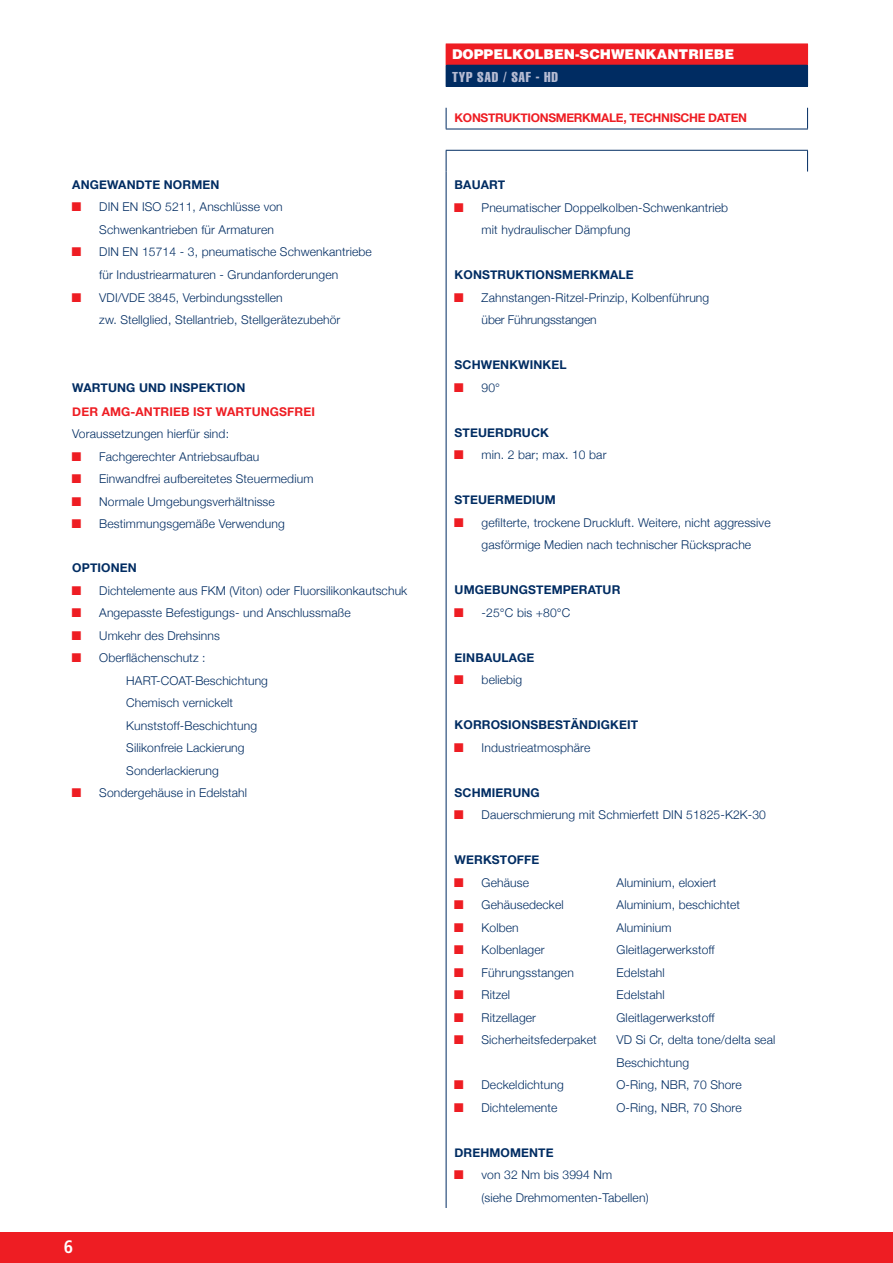
<style>
.page{position:relative;width:893px;height:1263px;background:#fff}
.page>*{position:absolute;margin:0;border:0;box-sizing:border-box;transform-origin:0 0}
.t1{font:700 condensed 18px "Frutiger";color:#fff}
.t2{font:extra-condensed 14.1px "Helvetica";letter-spacing:.05em;color:#b5bbd2}
.t3{font:900 13.5px "Helvetica LT";color:#fff}
.t4{font:300 12.15px/22.5px "Helvetica Neue";letter-spacing:.01em;color:#002c62}
.t5{font:700 12.15px "Helvetica Neue";letter-spacing:.01em;color:#002c62}
.t6{font:700 12.15px "Helvetica Neue";letter-spacing:.01em;color:#ee1d23}
.t7{font:700 12px "Helvetica Neue";letter-spacing:-.025em;color:#ee1d23}
</style>
<div class="page">
<div style="left:0;top:1232px;width:893px;height:31px;background:#ee1d23"></div>
<div style="left:446px;top:44px;width:361px;height:21px;background:#ee1d23"></div>
<div style="left:446px;top:65px;width:361px;height:21px;background:#002c62"></div>
<hr style="left:446px;top:150px;width:362px;height:1px;background:#002c62">
<svg style="left:446px;top:151px;width:1px;height:21px"></svg>
<svg style="left:807px;top:151px;width:1px;height:21px"></svg>
<hr style="left:446px;top:172px;width:1px;height:1036px;background:#002c62">
<hr style="left:446px;top:86px;width:362px;height:1px;background:#002c62">
<svg style="left:446px;top:108px;width:1px;height:21px"></svg>
<svg style="left:807px;top:108px;width:1px;height:21px"></svg>
<hr style="left:446px;top:129px;width:362px;height:1px;background:#002c62">
<svg style="left:807px;top:44px;width:1px;height:42px"></svg>
<p class="t5" style="left:72px;top:174px;width:149px">ANGEWANDTE NORMEN</p>
<p class="t4" style="left:99px;top:195px;width:274px">DIN EN ISO 5211, Anschlüsse von Schwenkantrieben für Armaturen<br>DIN EN 15714 - 3, pneumatische Schwenkantriebe für Industriearmaturen - Grundanforderungen VDI/VDE 3845, Verbindungsstellen<br>zw. Stellglied, Stellantrieb, Stellgerätezubehör</p>
<p class="t5" style="left:72px;top:376px;width:175px">WARTUNG UND INSPEKTION</p>
<p class="t6" style="left:72px;top:400px;width:244px">DER AMG-ANTRIEB IST WARTUNGSFREI</p>
<p class="t4" style="left:99px;top:422px;width:216px;text-indent:-27px">Voraussetzungen hierfür sind:<br>Fachgerechter Antriebsaufbau Einwandfrei aufbereitetes Steuermedium Normale Umgebungsverhältnisse Bestimmungsgemäße Verwendung</p>
<p class="t5" style="left:72px;top:557px;width:66px">OPTIONEN</p>
<p class="t4" style="left:99px;top:578px;width:310px">Dichtelemente aus FKM (Viton) oder Fluorsilikonkautschuk</p>
<p class="t4" style="left:99px;top:601px;width:253px">Angepasste Befestigungs- und Anschlussmaße</p>
<p class="t4" style="left:99px;top:623px;width:122px">Umkehr des Drehsinns</p>
<p class="t4" style="left:99px;top:646px;width:108px">Oberflächenschutz :</p>
<p class="t4" style="left:126px;top:668px;width:143px">HART-COAT-Beschichtung</p>
<p class="t4" style="left:126px;top:691px;width:108px">Chemisch vernickelt</p>
<p class="t4" style="left:126px;top:713px;width:132px">Kunststoff-Beschichtung</p>
<p class="t4" style="left:126px;top:736px;width:120px">Silikonfreie Lackierung</p>
<p class="t4" style="left:126px;top:758px;width:94px">Sonderlackierung</p>
<p class="t4" style="left:99px;top:781px;width:149px">Sondergehäuse in Edelstahl</p>
<h1 class="t1" style="left:64px;top:1236px;width:11px">6</h1>
<p class="t3" style="left:452px;top:46px;width:94px">DOPPELKOLBEN</p>
<p class="t3" style="left:575px;top:46px;width:93px">-SCHWEN KANTRIEBE</p>
<p class="t2" style="left:452px;top:68px;width:107px">TYP SAD / SAF - HD</p>
<p class="t7" style="left:455px;top:106px;width:294px">KONSTRUKTIONSMERKMALE, TECHNISCHE DATEN</p>
<p class="t5" style="left:455px;top:174px;width:19px">BAUART</p>
<p class="t4" style="left:482px;top:196px;width:248px">Pneumatischer Doppelkolben-Schwenkantrieb mit hydraulischer Dämpfung</p>
<p class="t5" style="left:455px;top:264px;width:19px">KONSTRUKTIONSMERKMA</p>
<p class="t5" style="left:618px;top:264px;width:15px">LE</p>
<p class="t4" style="left:482px;top:286px;width:229px">Zahnstangen-Ritzel-Prinzip, Kolbenführung über Führungsstangen</p>
<p class="t5" style="left:455px;top:354px;width:18px">SCHWENKWINKE</p>
<p class="t5" style="left:559px;top:354px;width:9px">L</p>
<p class="t4" style="left:482px;top:376px;width:20px">90°</p>
<p class="t5" style="left:455px;top:421px;width:18px">STEUERDRUCK</p>
<p class="t4" style="left:482px;top:443px;width:126px">min. 2 bar; max. 10 bar</p>
<p class="t5" style="left:455px;top:489px;width:18px">STEUERMEDIUM</p>
<p class="t4" style="left:482px;top:511px;width:290px">gefilterte, trockene Druckluft. Weitere, nicht aggressive gasförmige Medien nach technischer Rücksprache</p>
<p class="t5" style="left:455px;top:579px;width:18px">UMGEBUNGSTEMPERATUR</p>
<p class="t4" style="left:482px;top:601px;width:90px">-25°C bis +80°C</p>
<p class="t5" style="left:455px;top:646px;width:17px">EINBAU</p>
<p class="t5" style="left:501px;top:646px;width:17px">LAGE</p>
<p class="t4" style="left:482px;top:668px;width:42px">beliebig</p>
<p class="t5" style="left:455px;top:714px;width:18px">KORROSIONSBESTÄNDIGKEIT</p>
<p class="t4" style="left:482px;top:736px;width:110px">Industrieatmosphäre</p>
<p class="t5" style="left:455px;top:781px;width:18px">SCHMIERUNG</p>
<p class="t4" style="left:482px;top:803px;width:286px">Dauerschmierung mit Schmierfett DIN 51825-K2K-30</p>
<p class="t5" style="left:455px;top:849px;width:21px">WERKSTOFFE</p>
<p class="t4" style="left:482px;top:871px;width:49px">Gehäuse</p>
<p class="t4" style="left:617px;top:871px;width:101px">Aluminium, eloxiert</p>
<p class="t4" style="left:482px;top:893px;width:84px">Gehäusedeckel</p>
<p class="t4" style="left:617px;top:893px;width:125px">Aluminium, beschichtet</p>
<p class="t4" style="left:482px;top:916px;width:39px">Kolben</p>
<p class="t4" style="left:617px;top:916px;width:56px">Aluminium</p>
<p class="t4" style="left:482px;top:938px;width:65px">Kolbenlager</p>
<p class="t4" style="left:617px;top:938px;width:100px">Gleitlagerwerkstoff</p>
<p class="t4" style="left:482px;top:961px;width:94px">Führungsstangen</p>
<p class="t4" style="left:617px;top:961px;width:50px">Edelstahl</p>
<p class="t4" style="left:482px;top:983px;width:30px">Ritzel</p>
<p class="t4" style="left:617px;top:983px;width:50px">Edelstahl</p>
<p class="t4" style="left:482px;top:1006px;width:56px">Ritzellager</p>
<p class="t4" style="left:617px;top:1006px;width:100px">Gleitlagerwerkstoff</p>
<p class="t4" style="left:481px;top:1028px;width:117px">Sicherheitsfederpaket</p>
<p class="t4" style="left:616px;top:1028px;width:160px">VD Si Cr, delta tone/delta seal<br>Beschichtung</p>
<p class="t4" style="left:481px;top:1073px;width:84px">Deckeldichtung</p>
<p class="t4" style="left:616px;top:1073px;width:127px">O-Ring, NBR, 70 Shore</p>
<p class="t4" style="left:481px;top:1096px;width:77px">Dichtelemente</p>
<p class="t4" style="left:616px;top:1096px;width:127px">O-Ring, NBR, 70 Shore</p>
<p class="t5" style="left:454px;top:1142px;width:19px">DREHMOMENTE</p>
<p class="t4" style="left:481px;top:1163px;width:169px">von 32 Nm bis 3994 Nm<br>(siehe Drehmomenten-Tabellen)</p>
</div>
